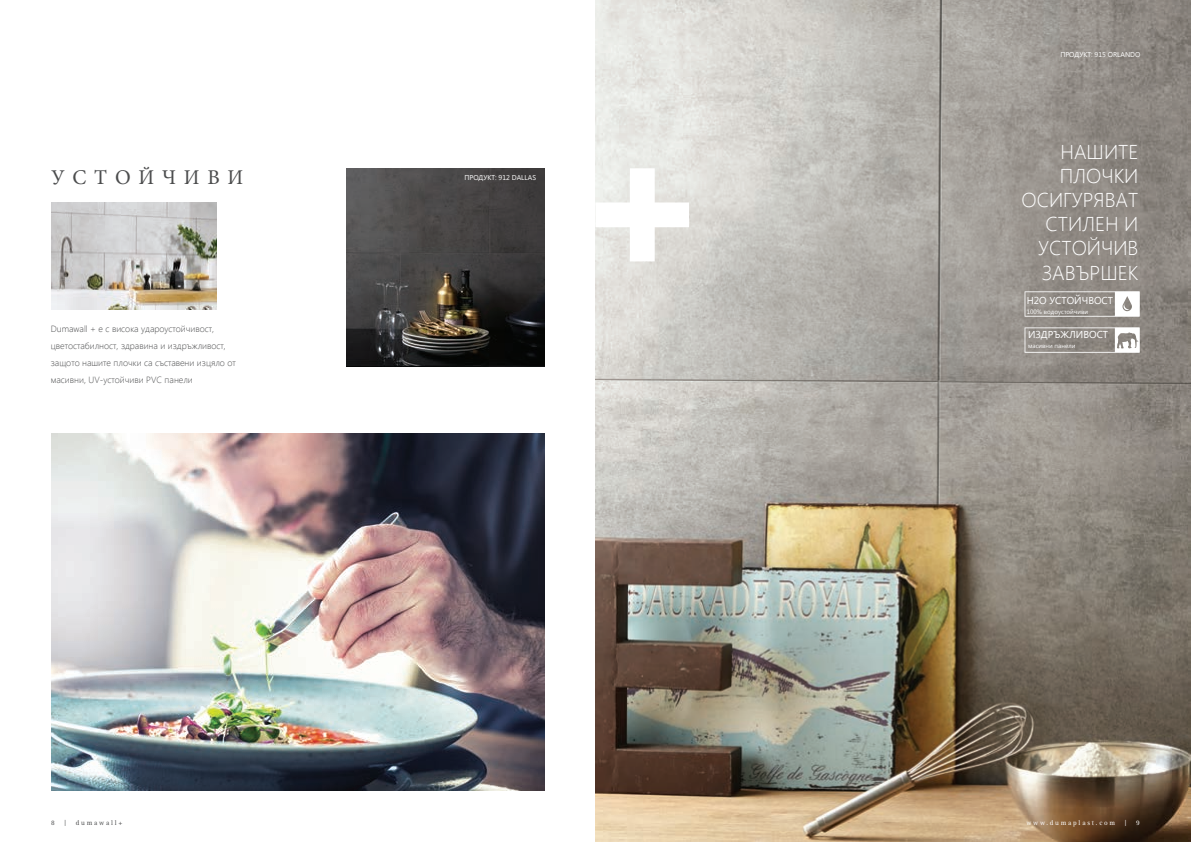
<style>
.page{position:relative;width:1191px;height:842px;background:#fff}
.page>*{position:absolute;margin:0;border:0;box-sizing:border-box;transform-origin:0 0}
.t1{font:21px "Minion Pro";letter-spacing:.37em;color:#4b4c4d}
.t2{font:300 20px/24.1px "Segoe UI";color:#fff;text-align:right}
.t3{font:10px "Segoe UI";color:#fff}
.t4{font:300 9px/17px "Segoe UI";color:#4b4c4d}
.t5{font:7px "Segoe UI";color:#fff}
.t6{font:7px "Rotis Serif";letter-spacing:.25em;color:#fff}
.t7{font:7px "Rotis Serif";letter-spacing:.25em;color:#4b4c4d}
.t8{font:6.3px "Segoe UI";color:#fff}
</style>
<div class="page">
<img style="left:595px;top:0;width:595px;height:841px">
<svg style="left:595px;top:168px;width:94px;height:93px"></svg>
<img style="left:51px;top:434px;width:493px;height:357px">
<img style="left:346px;top:168px;width:198px;height:198px">
<img style="left:51px;top:203px;width:166px;height:106px">
<svg style="left:1024px;top:291px;width:115px;height:26px"></svg>
<svg style="left:1024px;top:327px;width:115px;height:26px;background:#a39e99"></svg>
<h1 class="t1" style="left:51px;top:163px;width:194px">УСТОЙЧИВИ</h1>
<p class="t4" style="left:51px;top:320px;width:186px">Dumawall + е с висока удароустойчивост, цветостабилност, здравина и издръжливост, защото нашите плочки са съставени изцяло от масивни, UV-устойчиви PVC панели</p>
<p class="t7" style="left:51px;top:819px;width:5px">8</p>
<p class="t7" style="left:64px;top:819px;width:4px">|</p>
<p class="t7" style="left:76px;top:819px;width:48px">dumawall+</p>
<p class="t5" style="left:464px;top:173px;width:73px">ПРОДУКТ: 912 DALLAS</p>
<p class="t5" style="left:1060px;top:49px;width:82px">ПРОДУКТ: 915 ORLANDO</p>
<h2 class="t2" style="left:1021px;top:139px;width:118px">НАШИТЕ<br>ПЛОЧКИ<br>ОСИГУРЯВАТ<br>СТИЛЕН И<br>УСТОЙЧИВ<br>ЗАВЪРШЕК</h2>
<p class="t3" style="left:1026px;top:293px;width:88px">H2O УСТОЙЧВОСТ</p>
<p class="t8" style="left:1026px;top:307px;width:63px">100% водоустойчиви</p>
<p class="t3" style="left:1028px;top:328px;width:82px">ИЗДРЪЖЛИВОСТ</p>
<p class="t8" style="left:1028px;top:341px;width:49px">масивни панели</p>
<p class="t6" style="left:1026px;top:819px;width:90px">www.dumaplast.com</p>
<p class="t6" style="left:1124px;top:819px;width:4px">|</p>
<p class="t6" style="left:1136px;top:819px;width:5px">9</p>
</div>
